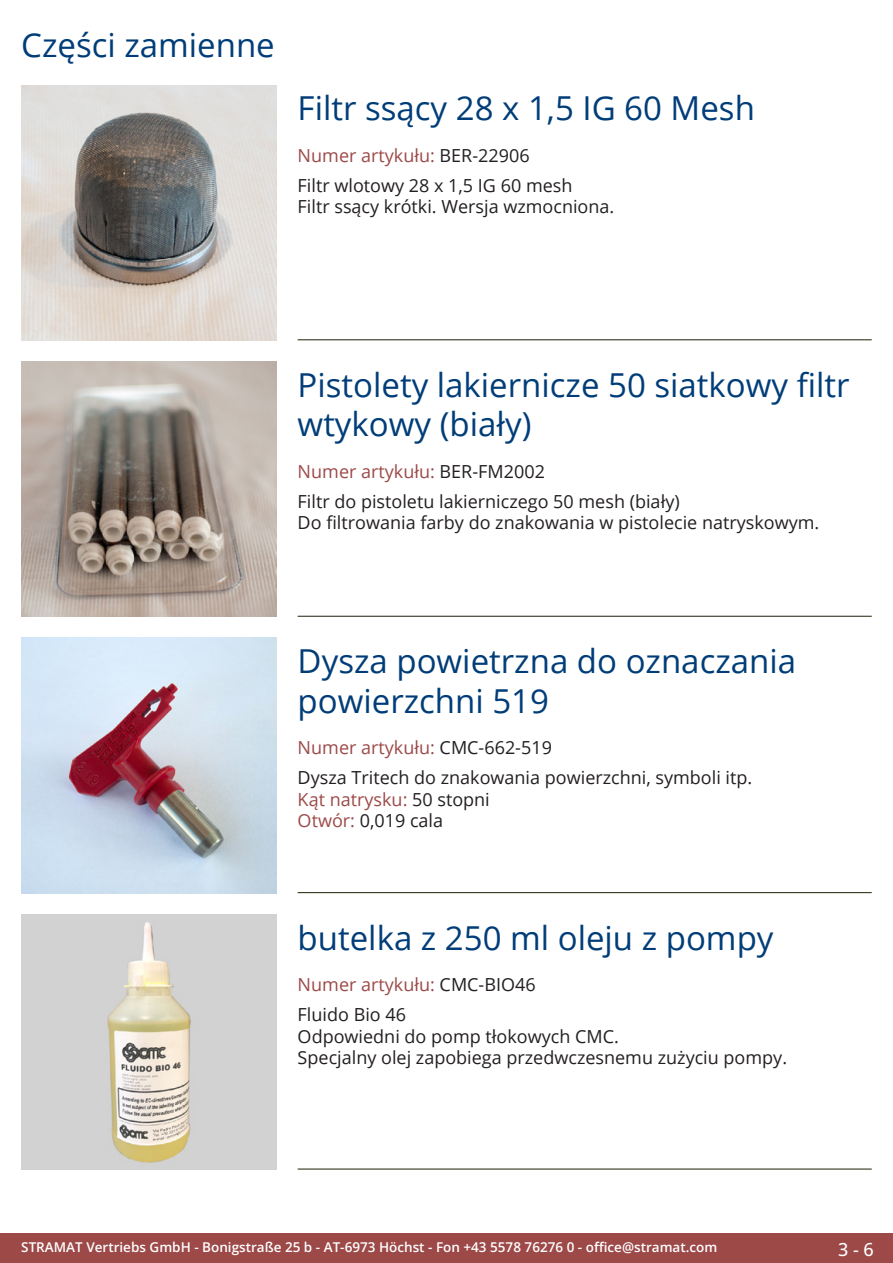
<style>
.page{position:relative;width:893px;height:1263px;background:#fff}
.page>*{position:absolute;margin:0;border:0;box-sizing:border-box;transform-origin:0 0}
.Produkttitel{font:33px/39.6px "Open Sans";color:#003d78}
.RastTitel{font:33px "Open Sans";color:#003d78}
.Beschreibung_Text{font:18px/21.6px "Open Sans";color:#231f20}
.TechDaten_Überschrif{font:18px "Open Sans";color:#9c4948}
.t1{font:500 18px "Open Sans";color:#fff}
.t2{font:600 13.5px "Open Sans";color:#fff}
.s1{color:#231f20}
.s2{color:#9c4948}
</style>
<div class="page">
<div style="left:0;top:1233px;width:893px;height:30px;background:#9c4948"></div>
<hr style="left:298px;top:340px;width:574px;height:1px;background:#201d08">
<hr style="left:298px;top:616px;width:574px;height:1px;background:#201d08">
<hr style="left:298px;top:892px;width:574px;height:1px;background:#201d08">
<hr style="left:298px;top:1169px;width:574px;height:1px;background:#201d08">
<img style="left:21px;top:85px;width:255px;height:255px">
<img style="left:21px;top:361px;width:255px;height:256px">
<img style="left:21px;top:638px;width:255px;height:255px">
<img style="left:21px;top:914px;width:255px;height:255px">
<p class="RastTitel" style="left:21px;top:22px;width:255px">Części zamienne</p>
<p class="Produkttitel" style="left:298px;top:88px;width:459px">Filtr ssący 28 x 1,5 IG 60 Mesh</p>
<p class="TechDaten_Überschrif" style="left:298px;top:143px;width:234px">Numer artykułu: <span class="s1">BER-22906</span></p>
<p class="Beschreibung_Text" style="left:298px;top:174px;width:318px">Filtr wlotowy 28 x 1,5 IG 60 mesh<br>Filtr ssący krótki. Wersja wzmocniona.</p>
<p class="Produkttitel" style="left:298px;top:364px;width:554px">Pistolety lakiernicze 50 siatkowy filtr wtykowy (biały)</p>
<p class="TechDaten_Überschrif" style="left:298px;top:459px;width:249px">Numer artykułu: <span class="s1">BER-FM2002</span></p>
<p class="Beschreibung_Text" style="left:298px;top:490px;width:523px">Filtr do pistoletu lakierniczego 50 mesh (biały)<br>Do filtrowania farby do znakowania w pistolecie natryskowym.</p>
<p class="Produkttitel" style="left:298px;top:640px;width:500px">Dysza powietrzna do oznaczania powierzchni 519</p>
<p class="TechDaten_Überschrif" style="left:298px;top:735px;width:256px">Numer artykułu: <span class="s1">CMC-662-519</span></p>
<p class="Beschreibung_Text" style="left:298px;top:766px;width:456px">Dysza Tritech do znakowania powierzchni, symboli itp.<br><span class="s2">Kąt natrysku:</span> 50 stopni<br><span class="s2">Otwór:</span> 0,019 cala</p>
<p class="Produkttitel" style="left:298px;top:917px;width:477px">butelka z 250 ml oleju z pompy</p>
<p class="TechDaten_Überschrif" style="left:298px;top:972px;width:240px">Numer artykułu: <span class="s1">CMC-BIO46</span></p>
<p class="Beschreibung_Text" style="left:298px;top:1003px;width:491px">Fluido Bio 46<br>Odpowiedni do pomp tłokowych CMC.<br>Specjalny olej zapobiega przedwczesnemu zużyciu pompy.</p>
<p class="t2" style="left:21px;top:1238px;width:698px">STRAMAT Vertriebs GmbH - Bonigstraße 25 b - AT-6973 Höchst - Fon +43 5578 76276 0 - office@stramat.com</p>
<p class="t1" style="left:838px;top:1237px;width:37px">3 - 6</p>
</div>
